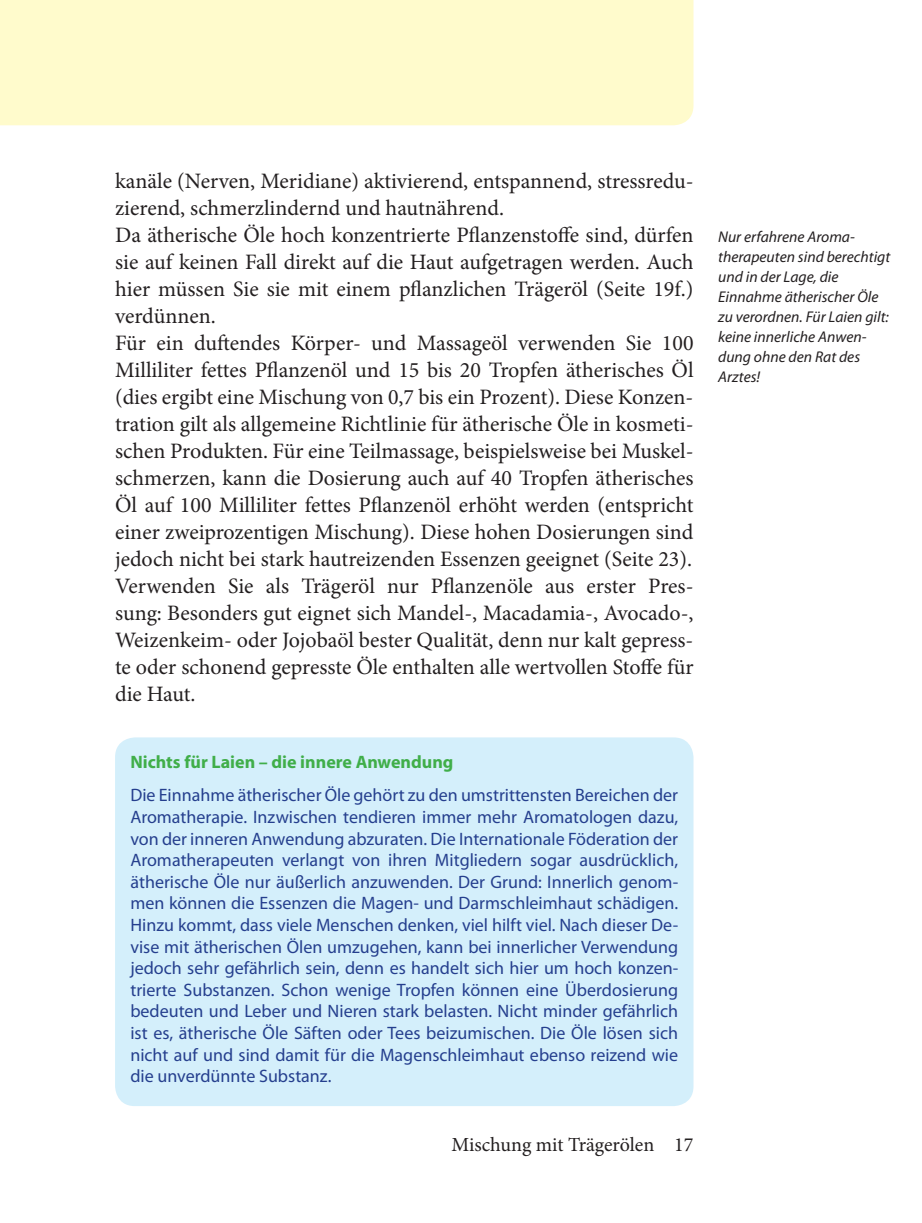
<style>
.page{position:relative;width:922px;height:1223px;background:#fff}
.page>*{position:absolute;margin:0;border:0;box-sizing:border-box;transform-origin:0 0}
.t1{font:22px/27px "Minion Pro";color:#231f20}
.t2{font:20px "Minion Pro";letter-spacing:-.005em;color:#231f20}
.t3{font:18px/21.6px "Myriad Pro";color:#253f8e;text-align:justify}
.t4{font:700 18px "Myriad Pro";color:#40ae49}
.t5{font:italic 15.6px/20px "Myriad Pro";color:#231f20}
</style>
<div class="page">
<div style="left:0;top:0;width:693px;height:125px;background:#fffbcc"></div>
<div style="left:115px;top:737px;width:578px;height:368px;background:#d4effb;border-radius:20px"></div>
<p class="t1" style="left:115px;top:169px;width:580px">kanäle (Nerven, Meridiane) aktivierend, entspannend, stressredu&shy;zierend, schmerzlindernd und hautnäh rend.<br>Da ätherische Öle hoch konzentrierte Pflanzenstoffe sind, dürfen sie auf keinen Fall direkt auf die Haut aufgetragen werden. Auch hier müssen Sie sie mit einem pflanzlichen Trägeröl (Seite 19f.) verdünnen.<br>Für ein duftendes Körper- und Massageöl verwenden Sie 100<br>Milli liter fettes Pflanzenöl und 15 bis 20 Tropfen ätherisches Öl (dies ergibt eine Mischung von 0,7 bis ein Prozent). Diese Konzen&shy;tration gilt als allgemeine Richtlinie für ätherische Öle in kosmeti&shy;schen Produkten. Für eine Teilmassage, beispielsweise bei Muskel&shy;schmerzen, kann die Dosierung auch auf 40 Tropfen ätherisches Öl auf 100 Milliliter fettes Pflanzenöl erhöht werden (entspricht einer zweiprozentigen Mischung). Diese hohen Dosierungen sind jedoch nicht bei stark hautreizenden Essenzen geeignet (Seite 23).<br>Verwenden Sie als Trägeröl nur Pflanzenöle aus erster Pres&shy;sung: Besonders gut eignet sich Mandel-, Macadamia-, Avocado-, Weizenkeim- oder Jojobaöl bester Qualität, denn nur kalt gepress&shy;te oder schonend gepresste Öle enthalten alle wert vollen Stoffe für die Haut.</p>
<p class="t4" style="left:130px;top:755px;width:324px">Nichts für Laien – die innere Anwendung</p>
<p class="t3" style="left:130px;top:785px;width:549px">Die Einnahme ätherischer Öle gehört zu den umstrittensten Bereichen der Aromatherapie. Inzwischen tendieren immer mehr Aromatologen dazu, von der inneren Anwendung abzuraten. Die Internationale Föderation der Aromatherapeuten verlangt von ihren Mitgliedern sogar ausdrücklich, ätherische Öle nur äußerlich anzuwenden. Der Grund: Innerlich genom&shy;men können die Essenzen die Magen- und Darmschleimhaut schädigen.<br>Hinzu kommt, dass viele Menschen denken, viel hilft viel. Nach dieser De&shy;vise mit ätherischen Ölen umzugehen, kann bei innerlicher Verwendung jedoch sehr gefährlich sein, denn es handelt sich hier um hoch konzen&shy;trierte Substanzen. Schon wenige Tropfen können eine Überdosierung bedeuten und Le ber und Nieren stark belasten. Nicht minder gefährlich ist es, ätherische Öle Säften oder Tees beizumischen. Die Öle lösen sich nicht auf und sind damit für die Magenschleimhaut ebenso reizend wie die unverdünnte Substanz.</p>
<p class="t2" style="left:451px;top:1136px;width:243px">Mischung mit Trägerölen 17</p>
<p class="t5" style="left:718px;top:227px;width:174px">Nur erfahrene Aroma&shy;therapeuten sind berechtigt und in der Lage, die<br>Einnahme ätherischer Öle zu verordnen. Für Laien gilt: keine innerliche Anwen&shy;dung ohne den Rat des<br>Arztes!</p>
</div>
